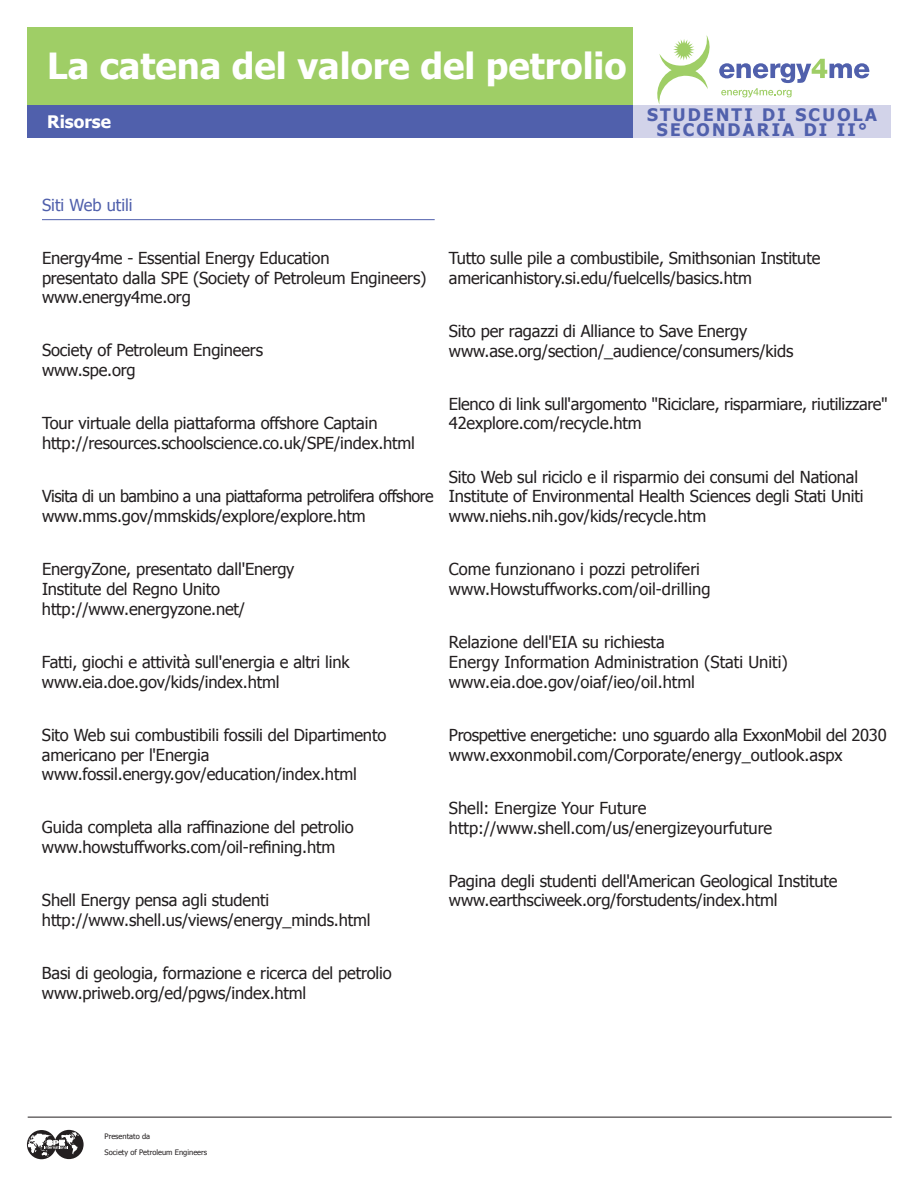
<style>
.page{position:relative;width:918px;height:1188px;background:#fff}
.page>*{position:absolute;margin:0;border:0;box-sizing:border-box;transform-origin:0 0}
.t1{font:700 36px "Tahoma";color:#fff}
.t2{font:700 17.25px/15px "Tahoma";letter-spacing:.13em;color:#5060ac;text-align:center}
.t3{font:700 17.25px "Tahoma";color:#fff}
.t4{font:16.5px/19.8px "Tahoma";letter-spacing:-.01em;color:#231f20}
.t5{font:16.5px/19.8px "Tahoma";letter-spacing:-.03em;color:#231f20}
.t6{font:16.5px "Tahoma";color:#5060ac}
.t7{font:7.5px/15.8px "Tahoma";color:#231f20}
</style>
<div class="page">
<div style="left:633px;top:105px;width:258px;height:33px;background:#d2d3e9"></div>
<div style="left:27px;top:27px;width:606px;height:77px;background:#9fce66"></div>
<div style="left:27px;top:105px;width:606px;height:33px;background:#5060ac"></div>
<svg style="left:27px;top:1130px;width:29px;height:29px"></svg>
<svg style="left:54px;top:1130px;width:30px;height:29px"></svg>
<svg style="left:28px;top:1132px;width:51px;height:25px"></svg>
<hr style="left:28px;top:1117px;width:864px;height:1px;background:#231f20">
<svg style="left:657px;top:35px;width:213px;height:69px"></svg>
<hr style="left:42px;top:219px;width:393px;height:1px;background:#5060ac">
<h1 class="t1" style="left:47px;top:41px;width:581px">La catena del valore del petrolio</h1>
<p class="t3" style="left:47px;top:110px;width:65px">Risorse</p>
<p class="t2" style="left:647px;top:106px;width:231px">STUDENTI DI SCUOLA<br>SECONDARIA DI II°</p>
<p class="t6" style="left:42px;top:194px;width:92px">Siti Web utili</p>
<p class="t4" style="left:42px;top:247px;width:386px">Energy4me - Essential Energy Education<br>presentato dalla SPE (Society of Petroleum Engineers) www.energy4me.org</p>
<p class="t4" style="left:42px;top:340px;width:223px">Society of Petroleum Engineers www.spe.org</p>
<p class="t4" style="left:42px;top:413px;width:375px">Tour virtuale della piattaforma offshore Captain http://resources.schoolscience.co.uk/SPE/index.html</p>
<p class="t5" style="left:42px;top:486px;width:393px">Visita di un bambino a una piattaforma petrolifera offshore www.mms.gov/mmskids/explore/explore.htm</p>
<p class="t4" style="left:42px;top:558px;width:254px">EnergyZone, presentato dall'Energy<br>Institute del Regno Unito http://www.energyzone.net/</p>
<p class="t4" style="left:42px;top:651px;width:309px">Fatti, giochi e attività sull'energia e altri link www.eia.doe.gov/kids/index.html</p>
<p class="t4" style="left:42px;top:724px;width:346px">Sito Web sui combustibili fossili del Dipartimento americano per l'Energia www.fossil.energy.gov/education/index.html</p>
<p class="t4" style="left:42px;top:817px;width:313px">Guida completa alla raffinazione del petrolio www.howstuffworks.com/oil-refining.htm</p>
<p class="t4" style="left:42px;top:890px;width:330px">Shell Energy pensa agli studenti http://www.shell.us/views/energy_minds.html</p>
<p class="t4" style="left:42px;top:963px;width:351px">Basi di geologia, formazione e ricerca del petrolio www.priweb.org/ed/pgws/index.html</p>
<p class="t4" style="left:449px;top:247px;width:373px">Tutto sulle pile a combustibile, Smithsonian Institute americanhistory.si.edu/fuelcells/basics.htm</p>
<p class="t4" style="left:449px;top:320px;width:346px">Sito per ragazzi di Alliance to Save Energy www.ase.org/section/_audience/consumers/kids</p>
<p class="t4" style="left:449px;top:393px;width:440px">Elenco di link sull'argomento "Riciclare, risparmiare, riutilizzare"<br>42explore.com/recycle.htm</p>
<p class="t4" style="left:449px;top:466px;width:416px">Sito Web sul riciclo e il risparmio dei consumi del National<br>Institute of Environmental Health Sciences degli Stati Uniti www.niehs.nih.gov/kids/recycle.htm</p>
<p class="t4" style="left:449px;top:559px;width:263px">Come funzionano i pozzi petroliferi www.Howstuffworks.com/oil-drilling</p>
<p class="t4" style="left:449px;top:631px;width:340px">Relazione dell'EIA su richiesta<br>Energy Information Administration (Stati Uniti) www.eia.doe.gov/oiaf/ieo/oil.html</p>
<p class="t4" style="left:449px;top:724px;width:439px">Prospettive energetiche: uno sguardo alla ExxonMobil del 2030 www.exxonmobil.com/Corporate/energy_outlook.aspx</p>
<p class="t4" style="left:449px;top:797px;width:325px">Shell: Energize Your Future http://www.shell.com/us/energizeyourfuture</p>
<p class="t4" style="left:449px;top:870px;width:390px">Pagina degli studenti dell'American Geological Institute www.earthsciweek.org/forstudents/index.html</p>
<p class="t7" style="left:105px;top:1128px;width:104px">Presentato da<br>Society of Petroleum Engineers</p>
</div>
